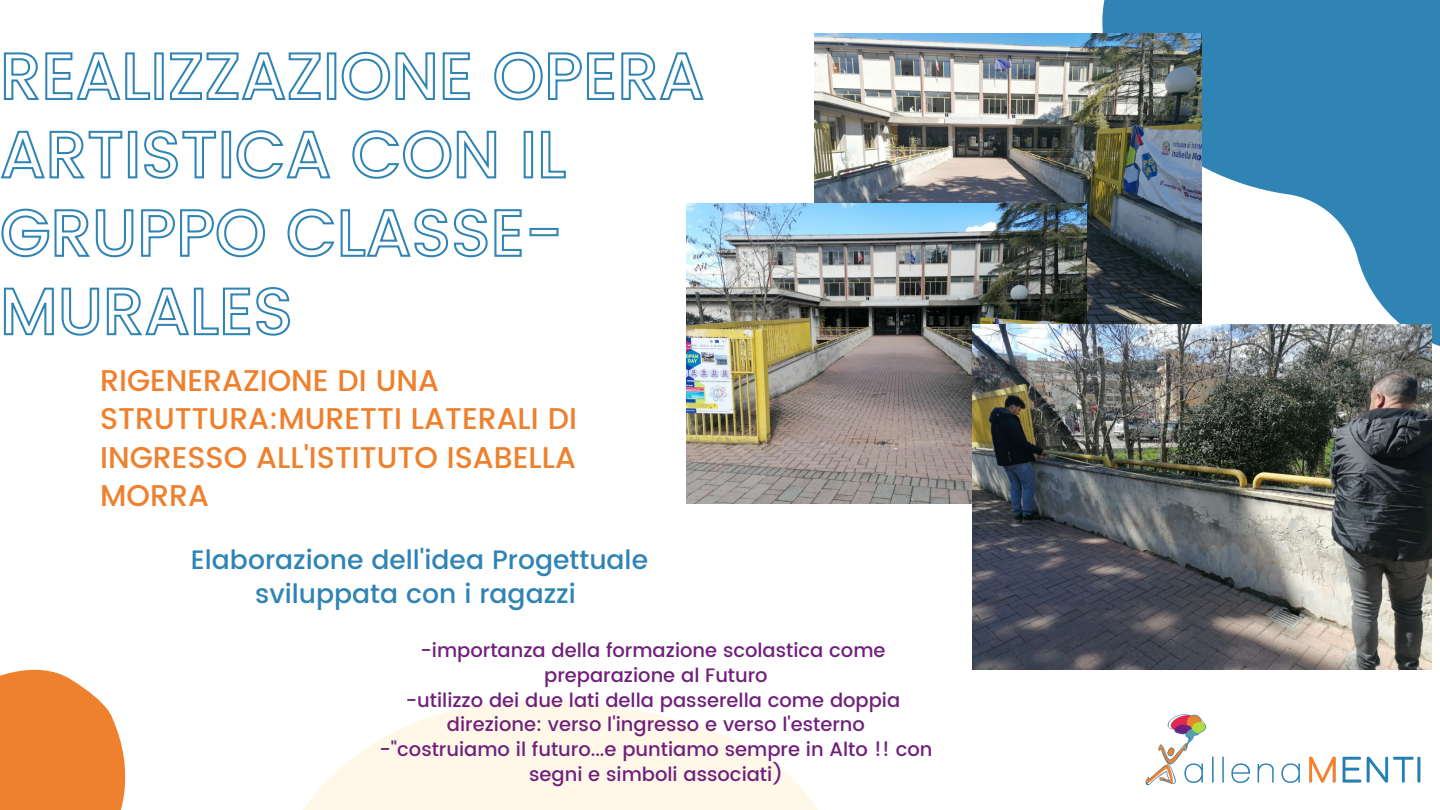
<style>
.page{position:relative;width:1440px;height:810px;background:#fff}
.page>*{position:absolute;margin:0;border:0;box-sizing:border-box;transform-origin:0 0}
.t1{font:500 30px/38.2px "Poppins";color:#ef802d}
.t2{font:500 26.6px/33.9px "Poppins";color:#2f84b4;text-align:center}
.t3{font:500 19.5px/24.8px "Poppins";color:#70207b;text-align:center}
</style>
<div class="page">
<svg style="left:1008px;top:0;width:432px;height:398px;fill:#2f84b4"></svg>
<svg style="left:303px;top:700px;width:515px;height:110px;fill:#fff8e9"></svg>
<svg style="left:0;top:669px;width:126px;height:141px;background:#f19048"></svg>
<img style="left:1145px;top:714px;width:276px;height:72px">
<img style="left:814px;top:34px;width:388px;height:291px">
<img style="left:686px;top:204px;width:400px;height:300px">
<img style="left:972px;top:325px;width:459px;height:344px">
<svg style="left:3px;top:51px;width:701px;height:50px"></svg>
<svg style="left:0;top:130px;width:566px;height:49px"></svg>
<svg style="left:1px;top:208px;width:558px;height:50px"></svg>
<svg style="left:3px;top:287px;width:287px;height:49px"></svg>
<h1 class="t1" style="left:100px;top:362px;width:478px">RIGENERAZIONE DI UNA<br>STRUTTURA:MURETTI LATERALI DI<br>INGRESSO ALL'ISTITUTO ISABELLA<br>MORRA</h1>
<h2 class="t2" style="left:191px;top:543px;width:459px">Elaborazione dell'idea Progettuale sviluppata con i ragazzi</h2>
<p class="t3" style="left:380px;top:638px;width:554px">-importanza della formazione scolastica come preparazione al Futuro<br>-utilizzo dei due lati della passerella come doppia direzione: verso l'ingresso e verso l'esterno -"costruiamo il futuro...e puntiamo sempre in Alto !! con segni e simboli associati)</p>
</div>
